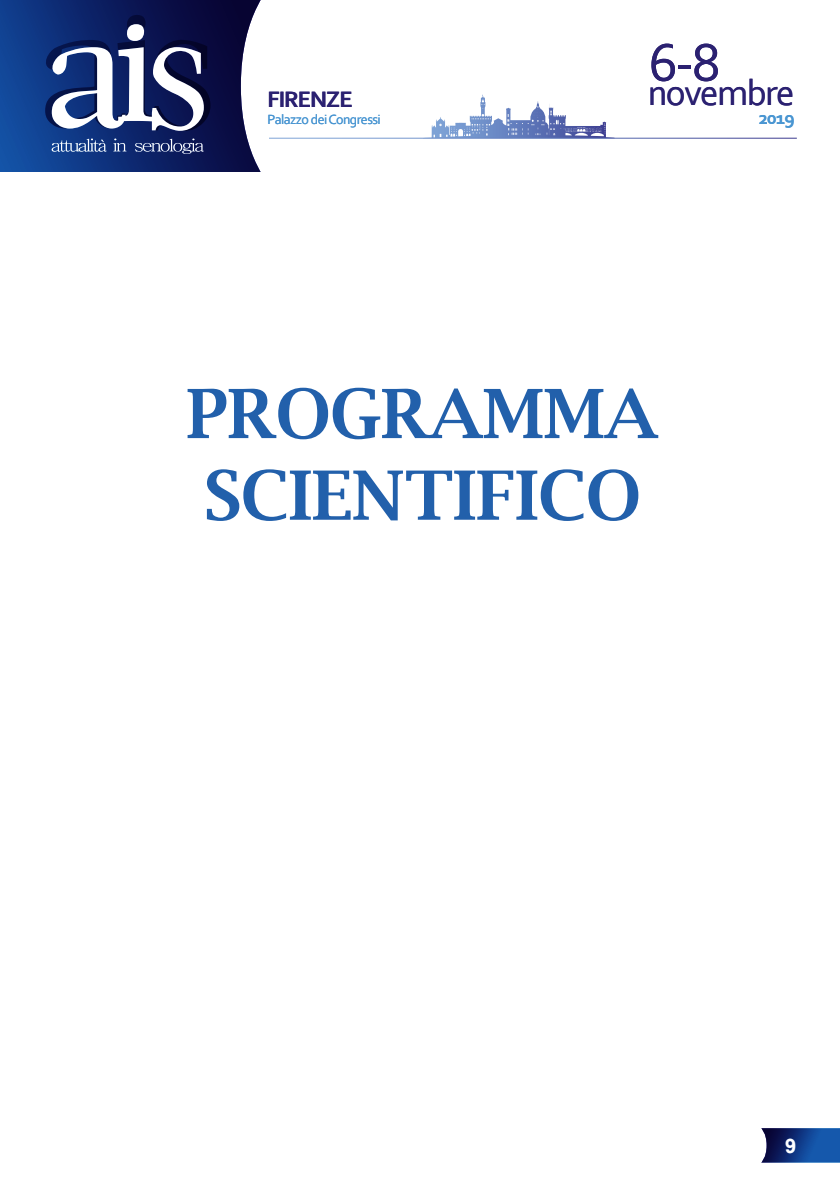
<style>
.page{position:relative;width:840px;height:1191px;background:#fff}
.page>*{position:absolute;margin:0;border:0;box-sizing:border-box;transform-origin:0 0}
.t1{font:600 68px/81.6px "Lucida Bright";letter-spacing:-.01em;color:#2260ab}
.t2{font:55.8px "Corbel";color:#2b2171}
.t3{font:37.2px "Corbel";letter-spacing:-.04em;color:#2b2171}
.t4{font:700 23.2px "Corbel";letter-spacing:-.04em;color:#2b2171}
.t5{font:700 20px "Arial";color:#fff}
.t6{font:700 18.6px "Corbel";color:#4a96d2}
.t7{font:14px "Corbel";letter-spacing:-.04em;color:#4a96d2}
</style>
<div class="page">
<svg style="left:446px;top:97px;width:36px;height:38px"></svg>
<svg style="left:0;top:0;width:273px;height:172px"></svg>
<svg style="left:43px;top:15px;width:167px;height:116px"></svg>
<svg style="left:113px;top:139px;width:13px;height:12px"></svg>
<svg style="left:52px;top:139px;width:55px;height:13px"></svg>
<svg style="left:135px;top:139px;width:69px;height:15px"></svg>
<svg style="left:761px;top:1128px;width:78px;height:34px;background:#1c4389"></svg>
<p class="t4" style="left:267px;top:85px;width:87px">FIRENZE</p>
<p class="t7" style="left:267px;top:110px;width:115px">Palazzo dei Congressi</p>
<p class="t2" style="left:648px;top:28px;width:73px">6-8</p>
<p class="t3" style="left:647px;top:70px;width:148px">novembre</p>
<p class="t6" style="left:758px;top:106px;width:37px">2019</p>
<p class="t1" style="left:186px;top:373px;width:473px">PROGRAMMA<br>SCIENTIFICO</p>
<p class="t5" style="left:784px;top:1132px;width:13px">9</p>
</div>
